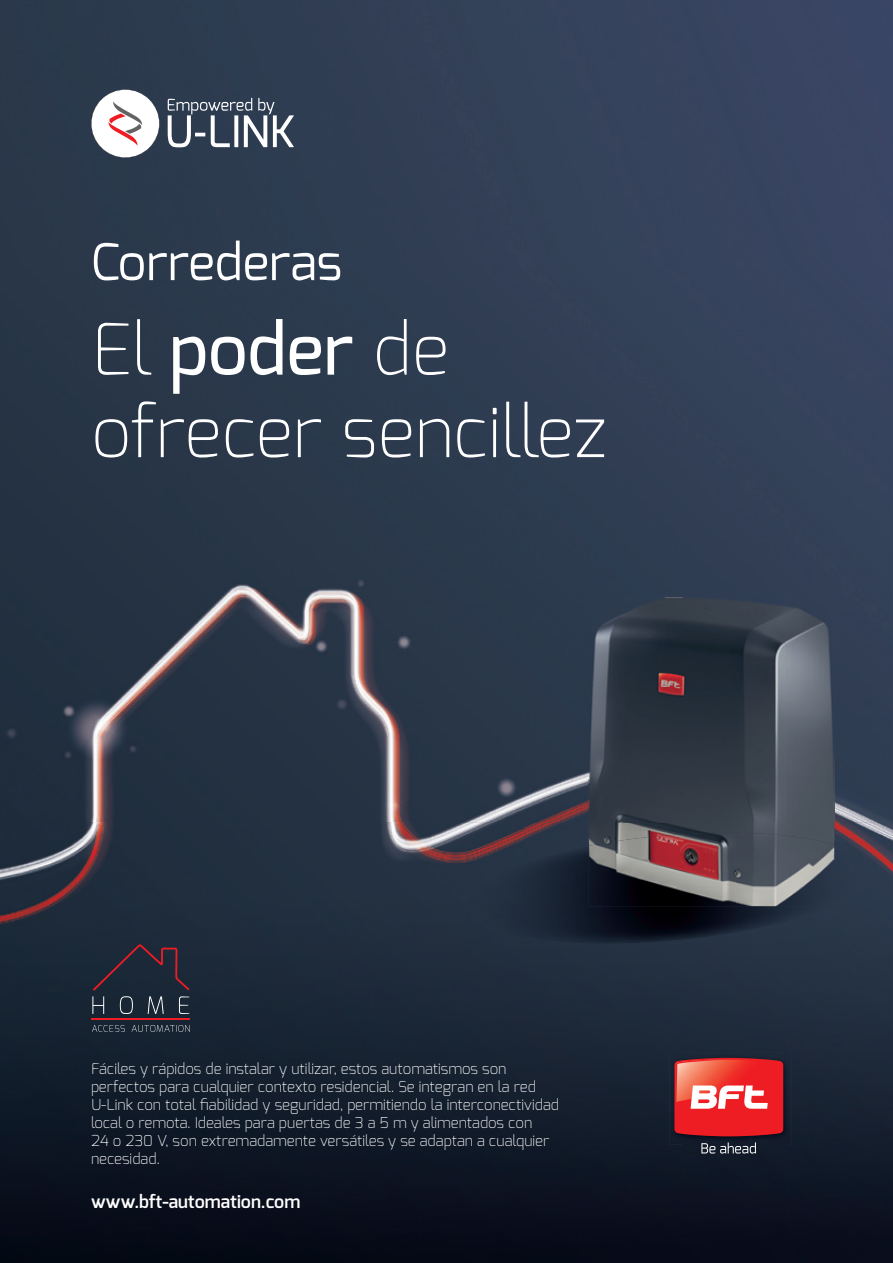
<style>
.page{position:relative;width:893px;height:1263px;background:#fff}
.page>*{position:absolute;margin:0;border:0;box-sizing:border-box;transform-origin:0 0}
.t1{font:200 70.8px/82.5px "Exo";letter-spacing:-.005em;color:#fff}
.t2{font:50.4px "Exo";color:#fff}
.t3{font:600 18px "Exo";color:#fff}
.t4{font:200 15px/18px "Exo";color:#fff}
.s1{font-weight:500}
</style>
<div class="page">
<img style="left:0;top:0;width:893px;height:823px">
<img style="left:0;top:823px;width:525px;height:440px">
<img style="left:525px;top:823px;width:64px;height:21px">
<img style="left:789px;top:823px;width:104px;height:440px">
<div style="left:525px;top:944px;width:264px;height:123px;background:#202c3c"></div>
<img style="left:525px;top:1067px;width:158px;height:196px">
<img style="left:683px;top:1144px;width:106px;height:119px">
<img style="left:669px;top:1053px;width:122px;height:91px">
<svg style="left:674px;top:1058px;width:109px;height:78px;background:#ea4b49"></svg>
<svg style="left:701px;top:1142px;width:55px;height:11px"></svg>
<svg style="left:168px;top:98px;width:126px;height:49px"></svg>
<svg style="left:91px;top:89px;width:69px;height:69px"></svg>
<img style="left:462px;top:844px;width:409px;height:100px">
<svg style="left:92px;top:944px;width:98px;height:70px;background:#2a2d3b"></svg>
<hr style="left:91px;top:1018px;width:99px;height:1px;background:#ee1d23">
<svg style="left:92px;top:1025px;width:98px;height:7px"></svg>
<img style="left:589px;top:598px;width:245px;height:235px">
<img style="left:589px;top:833px;width:245px;height:73px">
<h2 class="t2" style="left:91px;top:230px;width:253px">Correderas</h2>
<h1 class="t1" style="left:91px;top:308px;width:517px">El <span class="s1">poder</span> de ofrecer sencillez</h1>
<p class="t4" style="left:91px;top:1059px;width:470px">Fáciles y rápidos de instalar y utilizar, estos automatismos son perfectos para cualquier contexto residencial. Se integran en la red U-Link con total fiabilidad y seguridad, permitiendo la interconectividad local o remota. Ideales para puertas de 3 a 5 m y alimentados con<br>24 o 230 V, son extremadamente versátiles y se adaptan a cualquier necesidad.</p>
<p class="t3" style="left:91px;top:1189px;width:211px">www.bft-automation.com</p>
</div>
